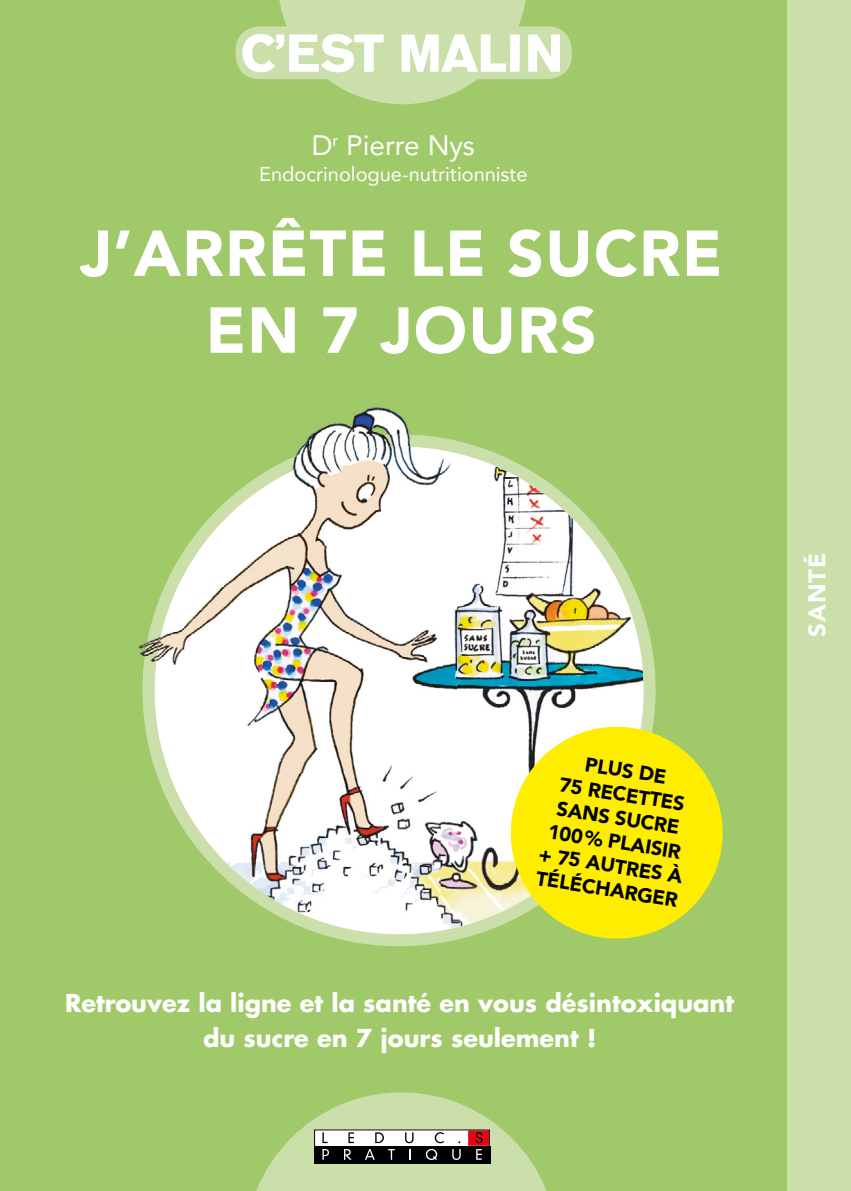
<style>
.page{position:relative;width:851px;height:1191px;background:#fff}
.page>*{position:absolute;margin:0;border:0;box-sizing:border-box;transform-origin:0 0}
.t1{font:900 64px/76.8px "Avenir";letter-spacing:.02em;color:#fff;text-align:center}
.t2{font:700 52.8px "AG Old Face";color:#fff}
.t3{font:28px "Avenir";color:#fff}
.t4{font:700 24px/35.2px "Futura Std";color:#fff;text-align:center}
.t5{font:900 24px "Avenir";letter-spacing:.05em;color:#fff}
.t6{font:900 20px/24px "Avenir";color:#000;text-align:center}
.t7{font:20px "Avenir";color:#fff}
</style>
<div class="page">
<div style="left:0;top:0;width:850px;height:1191px;background:#a0c969"></div>
<div style="left:787px;top:0;width:63px;height:1191px;background:#cadfa9"></div>
<svg style="left:256px;top:1092px;width:291px;height:99px"></svg>
<svg style="left:279px;top:0;width:247px;height:104px"></svg>
<div style="left:235px;top:26px;width:336px;height:53px;background:#cadfa9;border-radius:24px"></div>
<svg style="left:156px;top:441px;width:499px;height:505px"></svg>
<img style="left:156px;top:424px;width:175px;height:22px">
<img style="left:331px;top:407px;width:78px;height:27px">
<img style="left:210px;top:340px;width:247px;height:14px">
<img style="left:156px;top:446px;width:301px;height:328px">
<img style="left:225px;top:434px;width:232px;height:68px">
<img style="left:172px;top:502px;width:72px;height:68px">
<img style="left:142px;top:570px;width:44px;height:204px">
<svg style="left:503px;top:719px;width:220px;height:227px;fill:#ffed00"></svg>
<h2 class="t2" style="left:240px;top:21px;width:324px">C’EST MALIN</h2>
<p class="t3" style="left:312px;top:123px;width:165px">D<sup>r</sup> Pierre Nys</p>
<p class="t7" style="left:259px;top:158px;width:270px">Endocrinologue-nutritionniste</p>
<h1 class="t1" style="left:80px;top:213px;width:643px">J’ARRÊTE LE SUCRE<br>EN 7 JOURS</h1>
<p class="t6" style="left:555px;top:746px;width:147px;rotate:9deg">PLUS DE<br>75 RECETTES<br>SANS SUCRE<br>100 % PLAISIR + 75 AUTRES À<br>TÉLÉCHARGER</p>
<p class="t4" style="left:65px;top:984px;width:670px">Retrouvez la ligne et la santé en vous désintoxiquant du sucre en 7 jours seulement !</p>
<p class="t5" style="left:796px;top:637px;width:86px;rotate:-90deg">SANTÉ</p>
</div>
